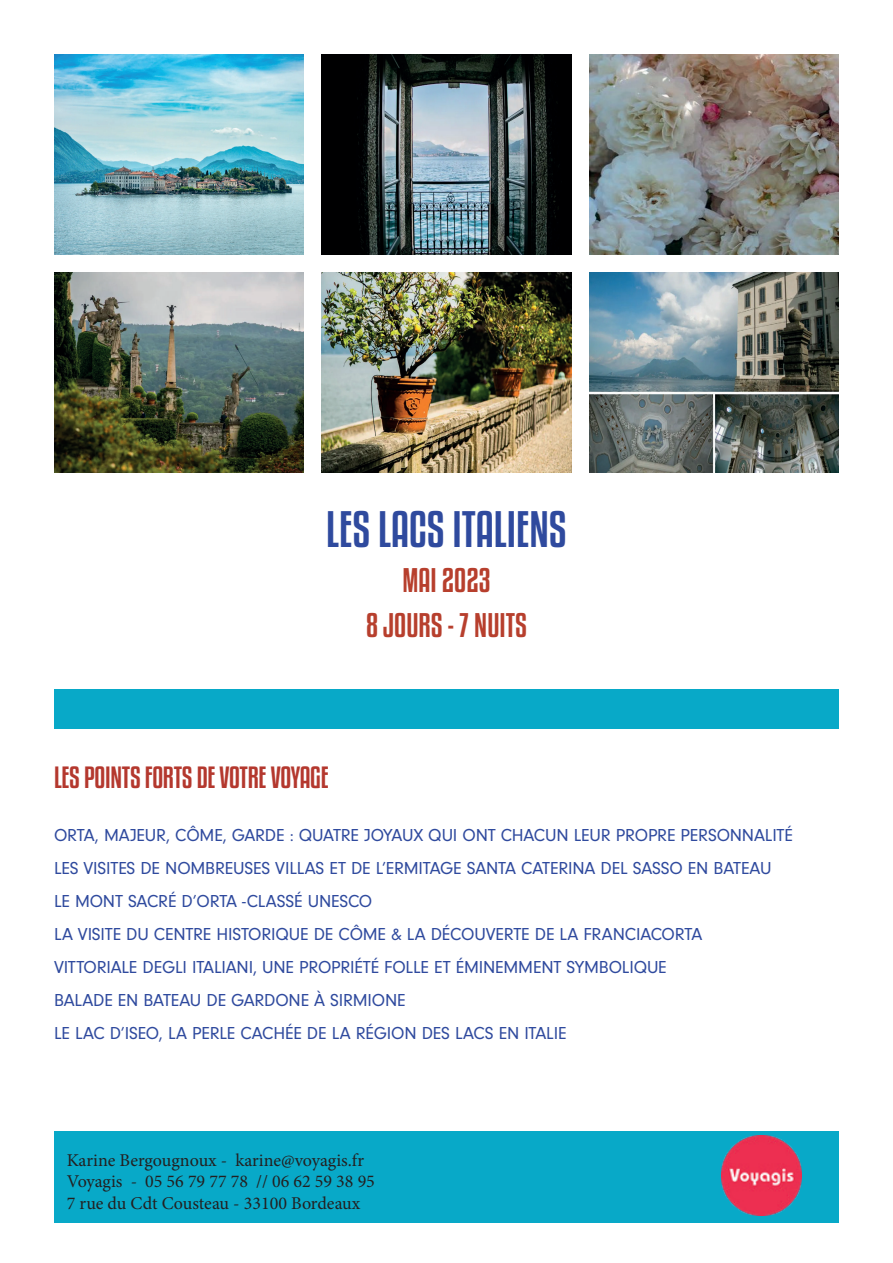
<style>
.page{position:relative;width:893px;height:1263px;background:#fff}
.page>*{position:absolute;margin:0;border:0;box-sizing:border-box;transform-origin:0 0}
.t1{font:45px "Kenyan Coffee Rg";color:#2f4a9e}
.t2{font:30px/45px "Kenyan Coffee Rg";color:#b73f2d;text-align:center}
.t3{font:27px "Kenyan Coffee Rg";letter-spacing:-.01em;color:#b4382e}
.t4{font:18px/33px "Neuzeit Gro";letter-spacing:-.01em;color:#2f4a9e}
.t5{font:18px/21.6px "Minion Pro";color:#231f20}
</style>
<div class="page">
<img style="left:54px;top:54px;width:250px;height:200px">
<img style="left:322px;top:54px;width:249px;height:200px">
<img style="left:589px;top:54px;width:250px;height:200px">
<img style="left:54px;top:272px;width:250px;height:201px">
<img style="left:322px;top:272px;width:249px;height:201px">
<img style="left:589px;top:272px;width:250px;height:201px">
<div style="left:54px;top:1131px;width:785px;height:91px;background:#08a9c8"></div>
<img style="left:722px;top:1135px;width:80px;height:80px">
<div style="left:54px;top:689px;width:785px;height:40px;background:#08a9c8"></div>
<h1 class="t1" style="left:326px;top:502px;width:242px">LES LACS ITALIENS</h1>
<h2 class="t2" style="left:366px;top:558px;width:163px">MAI 2023<br>8 JOURS - 7 NUITS</h2>
<h3 class="t3" style="left:54px;top:761px;width:276px">LES POINTS FORTS DE VOTRE VOYAGE</h3>
<p class="t4" style="left:54px;top:818px;width:740px">ORTA, MAJEUR, CÔME, GARDE : QUATRE JOYAUX QUI ONT CHACUN LEUR PROPRE PERSONNALITÉ LES VISITES DE NOMBREUSES VILLAS ET DE L’ERMITAGE SANTA CATERINA DEL SASSO EN BATEAU<br>LE MONT SACRÉ D’ORTA -CLASSÉ UNESCO<br>LA VISITE DU CENTRE HISTORIQUE DE CÔME &amp; LA DÉCOUVERTE DE LA FRANCIACORTA<br>VITTORIALE DEGLI ITALIANI, UNE PROPRIÉTÉ FOLLE ET ÉMINEMMENT SYMBOLIQUE<br>BALADE EN BATEAU DE GARDONE À SIRMIONE<br>LE LAC D’ISEO, LA PERLE CACHÉE DE LA RÉGION DES LACS EN ITALIE</p>
<p class="t5" style="left:67px;top:1149px;width:310px">Karine Bergougnoux - karine@voyagis.fr<br>Voyagis - 05 56 79 77 78 // 06 62 59 38 95<br>7 rue du Cdt Cousteau - 33100 Bordeaux</p>
</div>
